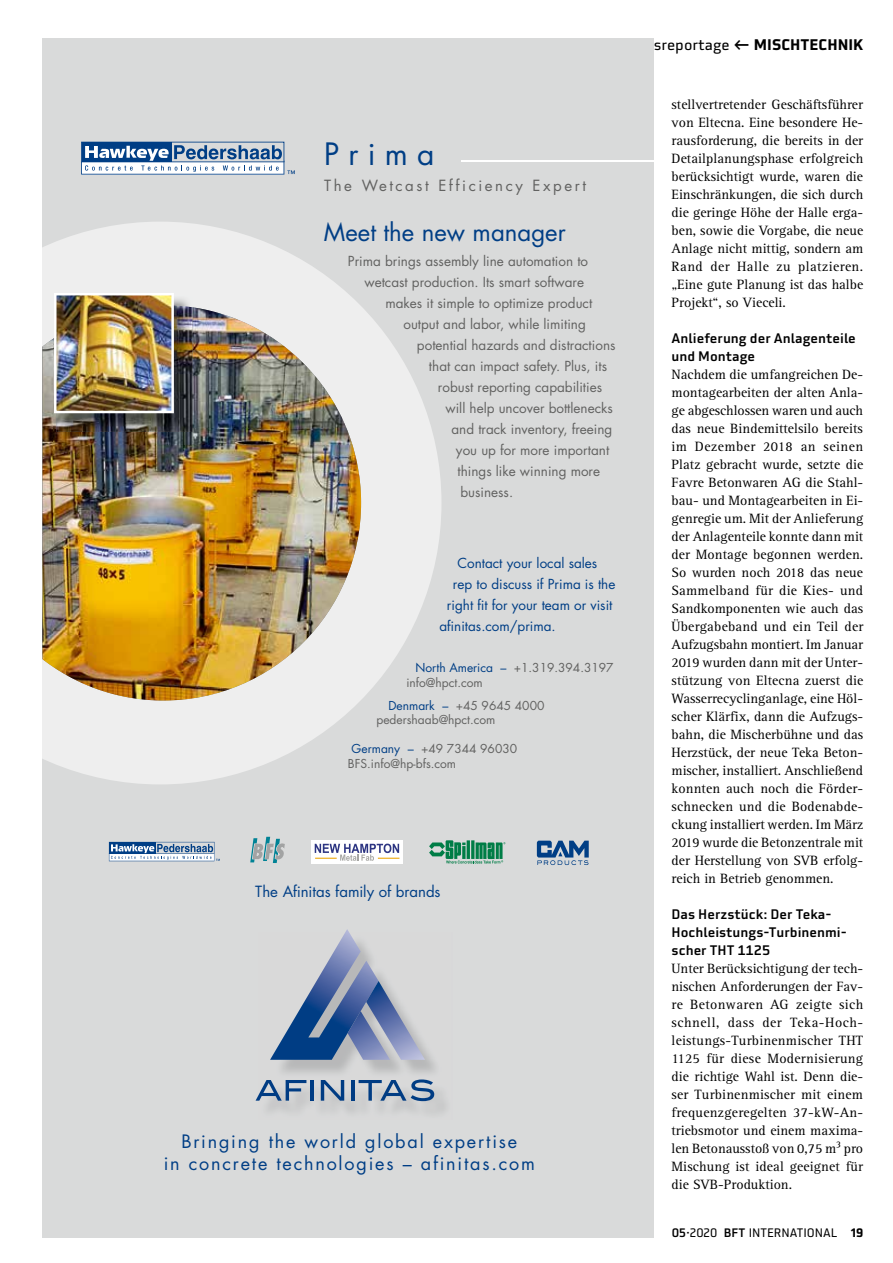
<style>
.page{position:relative;width:893px;height:1263px;background:#fff}
.page>*{position:absolute;margin:0;border:0;box-sizing:border-box;transform-origin:0 0}
.t1{font:30px "Futura Std";color:#003e85}
.t2{font:24px "Futura Std";color:#003e85}
.t3{font:18px/21.6px "Futura";letter-spacing:.1em;color:#003e85;text-align:center}
.t4{font:15px "Utility OT";color:#000;scale:.95 1}
.t5{font:15px "Futura Std";letter-spacing:.17em;color:#626261}
.t6{font:15px "Futura";color:#003e85}
.t7{font:13.95px/18px "Rotis Serif Std";color:#000;text-align:justify}
.t8{font:13.5px "Futura Std";color:#626261}
.t9{font:500 13.5px/18px "Utility OT";color:#000;scale:.95 1}
.t10{font:13.5px "Futura Std";color:#003e85}
.t11{font:12px/14.4px "Futura Std";color:#626261}
.t12{font:12px "Utility OT";color:#000;scale:.95 1}
.s1{font-weight:500}
.s2{font-weight:700}
.s3{color:#003e85}
</style>
<div class="page">
<div style="left:43px;top:38px;width:610px;height:1199px;background:#d9dada"></div>
<svg style="left:256px;top:1080px;width:50px;height:21px"></svg>
<hr style="left:310px;top:1080px;width:4px;height:21px;background:#003c83">
<svg style="left:321px;top:1080px;width:23px;height:21px"></svg>
<hr style="left:351px;top:1080px;width:4px;height:21px;background:#003c83">
<svg style="left:359px;top:1079px;width:75px;height:22px"></svg>
<svg style="left:270px;top:929px;width:155px;height:131px"></svg>
<svg style="left:429px;top:840px;width:76px;height:23px"></svg>
<svg style="left:109px;top:842px;width:111px;height:19px"></svg>
<div style="left:311px;top:840px;width:92px;height:24px;background:#fff"></div>
<svg style="left:315px;top:844px;width:84px;height:17px"></svg>
<svg style="left:537px;top:841px;width:52px;height:24px"></svg>
<svg style="left:250px;top:837px;width:35px;height:26px"></svg>
<svg style="left:43px;top:222px;width:398px;height:562px;fill:#eee"></svg>
<img style="left:43px;top:305px;width:318px;height:395px">
<img style="left:43px;top:337px;width:149px;height:348px">
<img style="left:174px;top:305px;width:18px;height:2px">
<img style="left:54px;top:293px;width:120px;height:120px">
<hr style="left:461px;top:161px;width:192px;height:1px;background:#fff">
<svg style="left:81px;top:142px;width:214px;height:33px"></svg>
<p class="t4" style="left:618px;top:35px;width:260px">Werksreportage <span class="s1">←</span> <span class="s2">MISCHTECHNIK</span></p>
<h1 class="t1" style="left:324px;top:135px;width:112px">P r i m a</h1>
<p class="t5" style="left:324px;top:176px;width:264px">The Wetcast Efficiency Expert</p>
<h2 class="t2" style="left:324px;top:217px;width:243px">Meet the new manager</h2>
<p class="t8" style="left:348px;top:253px;width:242px">Prima brings assembly line automation to</p>
<p class="t8" style="left:364px;top:274px;width:221px">wetcast production. Its smart software</p>
<p class="t8" style="left:385px;top:295px;width:208px">makes it simple to optimize product</p>
<p class="t8" style="left:403px;top:316px;width:184px">output and labor, while limiting</p>
<p class="t8" style="left:417px;top:337px;width:200px">potential hazards and distractions</p>
<p class="t8" style="left:429px;top:358px;width:180px">that can impact safety. Plus, its</p>
<p class="t8" style="left:438px;top:379px;width:166px">robust reporting capabilities</p>
<p class="t8" style="left:445px;top:400px;width:169px">will help uncover bottlenecks</p>
<p class="t8" style="left:451px;top:421px;width:162px">and track inventory, freeing</p>
<p class="t8" style="left:456px;top:442px;width:155px">you up for more important</p>
<p class="t8" style="left:457px;top:463px;width:144px">things like winning more</p>
<p class="t8" style="left:460px;top:484px;width:54px">business.</p>
<p class="t10" style="left:457px;top:554px;width:141px">Contact your local sales</p>
<p class="t10" style="left:453px;top:575px;width:164px">rep to discuss if Prima is the</p>
<p class="t10" style="left:447px;top:596px;width:167px">right fit for your team or visit</p>
<p class="t10" style="left:439px;top:617px;width:118px">afinitas.com/prima.</p>
<p class="t11" style="left:406px;top:661px;width:209px;text-indent:9px"><span class="s3">North America –</span> +1.319.394.3197 info@hpct.com</p>
<p class="t11" style="left:376px;top:698px;width:169px;text-indent:12px"><span class="s3">Denmark –</span> +45 9645 4000 pedershaab@hpct.com</p>
<p class="t11" style="left:348px;top:742px;width:171px;text-indent:4px"><span class="s3">Germany –</span> +49 7344 96030<br>BFS.info@hp-bfs.com</p>
<p class="t6" style="left:255px;top:881px;width:187px">The Afinitas family of brands</p>
<p class="t3" style="left:164px;top:1130px;width:373px">Bringing the world global expertise<br>in concrete technologies – afinitas.com</p>
<p class="t7" style="left:671px;top:96px;width:193px">stellvertretender Geschäftsführer von Eltecna. Eine besondere He&shy;rausforderung, die bereits in der Detailplanungsphase erfolgreich berücksichtigt wurde, waren die Einschränkungen, die sich durch die geringe Höhe der Halle erga&shy;ben, sowie die Vorgabe, die neue Anlage nicht mittig, sondern am Rand der Halle zu platzieren. „Eine gute Planung ist das halbe Projekt“, so Vieceli.</p>
<p class="t9" style="left:671px;top:329px;width:196px">Anlieferung der Anlagenteile und Montage</p>
<p class="t7" style="left:671px;top:365px;width:193px">Nachdem die umfangreichen De&shy;montagearbeiten der alten Anla&shy;ge abgeschlossen waren und auch das neue Bindemittelsilo bereits im Dezember 2018 an seinen Platz gebracht wurde, setzte die Favre Betonwaren AG die Stahl&shy;bau- und Montagearbeiten in Ei&shy;genregie um. Mit der Anlieferung der Anlagenteile konnte dann mit der Montage begonnen werden.<br>So wurden noch 2018 das neue Sammelband für die Kies- und Sandkomponenten wie auch das Übergabeband und ein Teil der Aufzugsbahn montiert. Im Januar 2019 wurden dann mit der Unter&shy;stützung von Eltecna zuerst die Wasserrecyclinganlage, eine Höl&shy;scher Klärfix, dann die Aufzugs&shy;bahn, die Mischerbühne und das Herzstück, der neue Teka Beton&shy;mischer, installiert. Anschließend konnten auch noch die Förder&shy;schnecken und die Bodenabde&shy;ckung installiert werden. Im März 2019 wurde die Betonzentrale mit der Herstellung von SVB erfolg&shy;reich in Betrieb genommen.</p>
<p class="t9" style="left:671px;top:905px;width:186px">Das Herzstück: Der Teka-<br>Hochleistungs-Turbinenmi&shy;scher THT 1125</p>
<p class="t7" style="left:671px;top:959px;width:193px">Unter Berücksichtigung der tech&shy;nischen Anforderungen der Fav&shy;re Betonwaren AG zeigte sich schnell, dass der Teka-Hoch&shy;leistungs-Turbinenmischer THT 1125 für diese Modernisierung die richtige Wahl ist. Denn die&shy;ser Turbinenmischer mit einem frequenzgeregelten 37-kW-An&shy;triebsmotor und einem maxima&shy;len Betonausstoß von 0,75 m³ pro Mischung ist ideal geeignet für die SVB-Produktion.</p>
<p class="t12" style="left:672px;top:1226px;width:203px"><span class="s1">05·</span>2020 <span class="s1">BFT</span> INTERNATIONAL <span class="s2">19</span></p>
</div>
